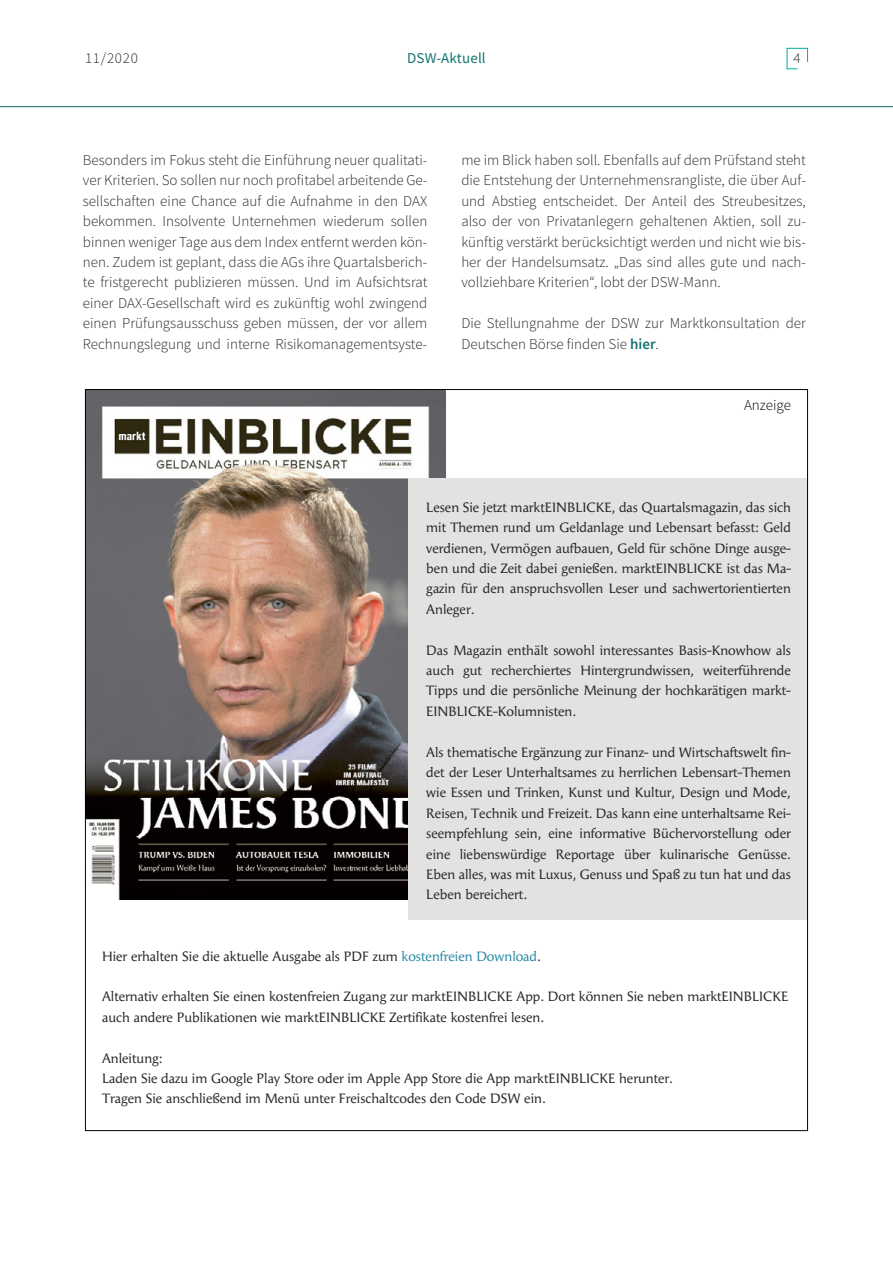
<style>
.page{position:relative;width:893px;height:1263px;background:#fff}
.page>*{position:absolute;margin:0;border:0;box-sizing:border-box;transform-origin:0 0}
.t1{font:300 15px/20.4px "Source Sans Pro";color:#282827;text-align:justify}
.t2{font:15px "Source Sans Pro";letter-spacing:.01em;color:#137270}
.t3{font:300 15px "Source Sans Pro";color:#000}
.t4{font:13.5px/20.4px "Angie";color:#282827;text-align:justify}
.s1{font-weight:600;color:#137270}
.s2{color:#2a89a5}
</style>
<div class="page">
<svg style="left:786px;top:48px;width:22px;height:22px"></svg>
<hr style="left:0;top:106px;width:893px;height:1px;background:#076b69">
<img style="left:87px;top:391px;width:359px;height:508px">
<div style="left:409px;top:478px;width:399px;height:442px;background:#e2e2e0"></div>
<p class="t1" style="left:85px;top:48px;width:54px">11/2020</p>
<p class="t2" style="left:407px;top:48px;width:80px">DSW-Aktuell</p>
<p class="t1" style="left:794px;top:48px;width:9px">4</p>
<p class="t1" style="left:83px;top:150px;width:346px">Besonders im Fokus steht die Einführung neuer qualitati&shy;ver Kriterien. So sollen nur noch profitabel arbeitende Ge&shy;sellschaften eine Chance auf die Aufnahme in den DAX bekommen. Insolvente Unternehmen wiederum sollen binnen weniger Tage aus dem Index entfernt werden kön&shy;nen. Zudem ist geplant, dass die AGs ihre Quartalsberich&shy;te fristgerecht publizieren müssen. Und im Aufsichtsrat einer DAX-Gesellschaft wird es zukünftig wohl zwingend einen Prüfungsausschuss geben müssen, der vor allem Rechnungslegung und interne Risikomanagementsyste-</p>
<p class="t1" style="left:461px;top:150px;width:346px">me im Blick haben soll. Ebenfalls auf dem Prüfstand steht die Entstehung der Unternehmensrangliste, die über Auf&shy;und Abstieg entscheidet. Der Anteil des Streubesitzes, also der von Privatanlegern gehaltenen Aktien, soll zu&shy;künftig verstärkt berücksichtigt werden und nicht wie bis&shy;her der Handelsumsatz. „Das sind alles gute und nach&shy;vollziehbare Kriterien“, lobt der DSW-Mann.</p>
<p class="t1" style="left:461px;top:313px;width:346px">Die Stellungnahme der DSW zur Marktkonsultation der<br>Deutschen Börse finden Sie <span class="s1">hier</span>.</p>
<p class="t3" style="left:744px;top:396px;width:48px">Anzeige</p>
<p class="t4" style="left:426px;top:497px;width:366px">Lesen Sie jetzt marktEINBLICKE, das Quartalsmagazin, das sich mit Themen rund um Geldanlage und Lebensart befasst: Geld verdienen, Vermögen aufbauen, Geld für schöne Dinge ausge&shy;ben und die Zeit dabei genießen. marktEINBLICKE ist das Ma&shy;gazin für den anspruchsvollen Leser und sachwertorientierten Anleger.</p>
<p class="t4" style="left:426px;top:640px;width:366px">Das Magazin enthält sowohl interessantes Basis-Knowhow als auch gut recherchiertes Hintergrundwissen, weiterführende Tipps und die persönliche Meinung der hochkarätigen markt-EINBLICKE-Kolumnisten.</p>
<p class="t4" style="left:426px;top:742px;width:366px">Als thematische Ergänzung zur Finanz- und Wirtschaftswelt fin&shy;det der Leser Unterhaltsames zu herrlichen Lebensart-Themen wie Essen und Trinken, Kunst und Kultur, Design und Mode, Reisen, Technik und Freizeit. Das kann eine unterhaltsame Rei&shy;seempfehlung sein, eine informative Büchervorstellung oder eine liebenswürdige Reportage über kulinarische Genüsse.<br>Eben alles, was mit Luxus, Genuss und Spaß zu tun hat und das Leben bereichert.</p>
<p class="t4" style="left:102px;top:946px;width:440px">Hier erhalten Sie die aktuelle Ausgabe als PDF zum <span class="s2">kostenfreien Download</span>.</p>
<p class="t4" style="left:102px;top:987px;width:688px">Alternativ erhalten Sie einen kostenfreien Zugang zur marktEINBLICKE App. Dort können Sie neben marktEINBLICKE auch andere Publikationen wie marktEINBLICKE Zertifikate kostenfrei lesen.</p>
<p class="t4" style="left:102px;top:1048px;width:572px;text-align:left">Anleitung:<br>Laden Sie dazu im Google Play Store oder im Apple App Store die App marktEINBLICKE herunter.<br>Tragen Sie anschließend im Menü unter Freischaltcodes den Code DSW ein.</p>
</div>
